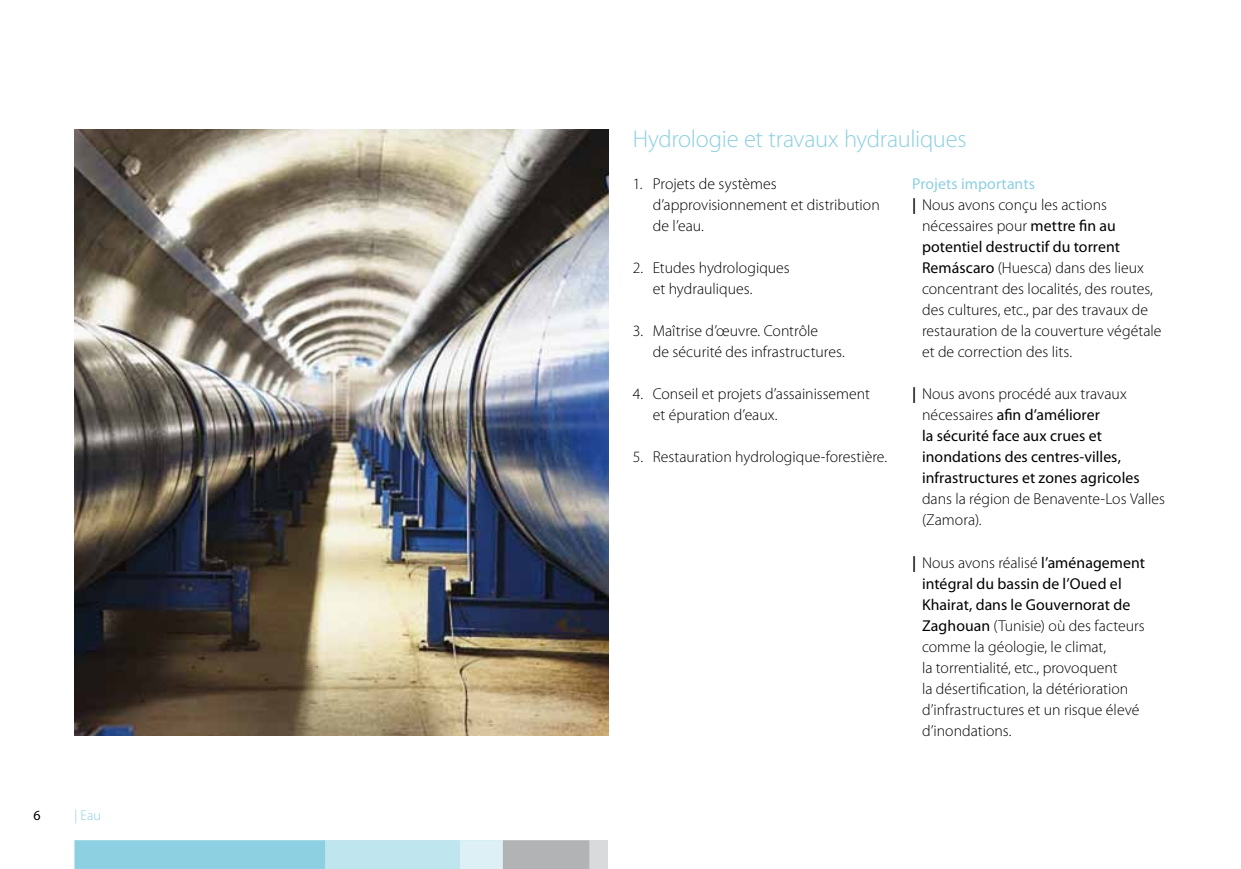
<style>
.page{position:relative;width:1241px;height:869px;background:#fff}
.page>*{position:absolute;margin:0;border:0;box-sizing:border-box;transform-origin:0 0}
.t1{font:300 24.5px "Myriad Pro";letter-spacing:-.015em;color:#8dd0e1}
.t2{font:300 15.75px/21px "Myriad Pro";color:#000}
.t3{font:15.75px/21px "Myriad Pro";letter-spacing:.005em;color:#000}
.t4{font:15.75px "Myriad Pro";letter-spacing:.005em;color:#8dd0e1}
.t5{font:300 14px "Myriad Pro";color:#8dd0e1}
.t6{font:14px "Myriad Pro";color:#000}
.s1{font-weight:600}
.s2{font-weight:400}
.s3{font-weight:300}
</style>
<div class="page">
<div style="left:589px;top:839px;width:19px;height:29px;background:#d9dadb"></div>
<svg style="left:74px;top:840px;width:515px;height:28px;background:#a7d3de"></svg>
<img style="left:74px;top:130px;width:534px;height:605px">
<p class="t6" style="left:34px;top:807px;width:9px">6</p>
<p class="t5" style="left:74px;top:807px;width:28px">| Eau</p>
<h1 class="t1" style="left:632px;top:125px;width:335px">Hydrologie et travaux hydrauliques</h1>
<p class="t2" style="left:652px;top:174px;width:228px;text-indent:-20px">1. Projets de systèmes d’approvisionnement et distribution de l’eau.</p>
<p class="t2" style="left:652px;top:258px;width:139px;text-indent:-20px">2. Etudes hydrologiques et hydrauliques.</p>
<p class="t2" style="left:652px;top:321px;width:194px;text-indent:-20px">3. Maîtrise d’œuvre. Contrôle<br>de sécurité des infrastructures.</p>
<p class="t2" style="left:652px;top:384px;width:219px;text-indent:-20px">4. Conseil et projets d’assainissement et épuration d’eaux.</p>
<p class="t2" style="left:632px;top:447px;width:256px">5. Restauration hydrologique-forestière.</p>
<p class="t4" style="left:911px;top:175px;width:124px">Projets importants</p>
<p class="t2" style="left:911px;top:195px;width:196px"><span class="s1">|</span> Nous avons conçu les actions</p>
<p class="t2" style="left:921px;top:216px;width:195px">nécessaires pour <span class="s2">mettre fin au</span></p>
<p class="t3" style="left:921px;top:237px;width:199px">potentiel destructif du torrent</p>
<p class="t2" style="left:921px;top:257px;width:223px"><span class="s2">Remáscaro</span> (Huesca) dans des lieux</p>
<p class="t2" style="left:921px;top:278px;width:232px">concentrant des localités, des routes,</p>
<p class="t2" style="left:921px;top:299px;width:227px">des cultures, etc., par des travaux de</p>
<p class="t2" style="left:921px;top:320px;width:241px">restauration de la couverture végétale</p>
<p class="t2" style="left:921px;top:341px;width:152px">et de correction des lits.</p>
<p class="t3" style="left:921px;top:383px;width:219px;text-indent:-10px"><span class="s1">|</span> <span class="s3">Nous avons procédé aux travaux nécessaires</span> afin d’améliorer<br>la sécurité face aux crues et inondations des centres-villes, infrastructures et zones agricoles</p>
<p class="t2" style="left:921px;top:488px;width:244px">dans la région de Benavente-Los Valles (Zamora).</p>
<p class="t2" style="left:921px;top:551px;width:224px;text-indent:-10px"><span class="s1">|</span> Nous avons réalisé <span class="s2">l’aménagement intégral du bassin de l’Oued el<br>Khairat, dans le Gouvernorat de<br>Zaghouan</span> (Tunisie) où des facteurs comme la géologie, le climat,<br>la torrentialité, etc., provoquent<br>la désertification, la détérioration d’infrastructures et un risque élevé d’inondations.</p>
</div>
